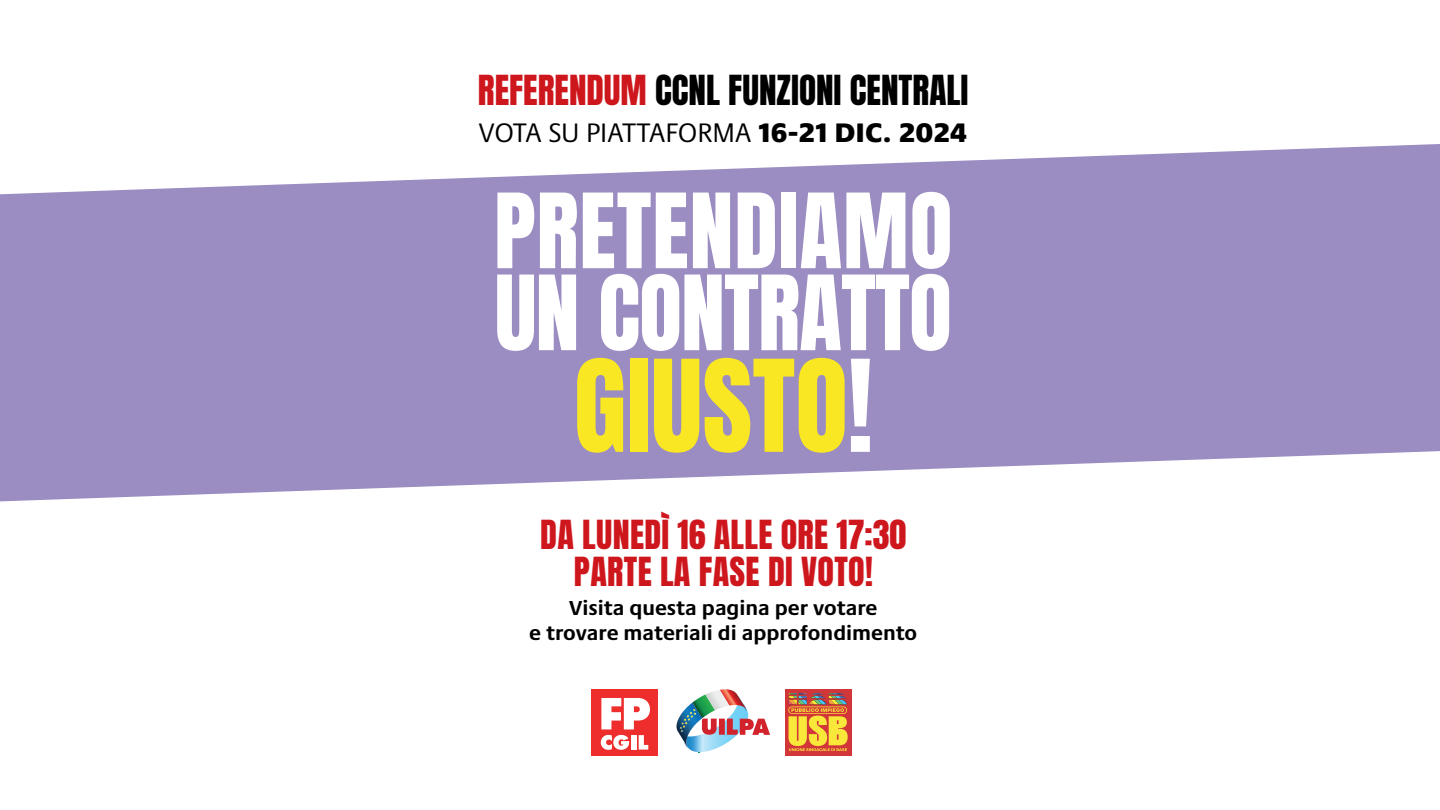
<style>
.page{position:relative;width:1440px;height:810px;background:#fff}
.page>*{position:absolute;margin:0;border:0;box-sizing:border-box;transform-origin:0 0}
.t1{font:108.45px "Anton";color:#f9e723}
.t2{font:88.12px "Anton";letter-spacing:.01em;color:#fff}
.t3{font:88.12px "Anton";letter-spacing:-.01em;color:#fff}
.t4{font:35.25px "Anton";color:#000}
.t5{font:34.12px/36.8px "Anton";letter-spacing:.01em;color:#ce171d;text-align:center}
.t6{font:27.75px "Praxis Next";color:#000}
.t7{font:700 21px/25.2px "Praxis Next";color:#000;text-align:center}
.s1{color:#ce171d}
.s2{font-weight:900}
.s3{color:#fff}
</style>
<div class="page">
<svg style="left:0;top:144px;width:1440px;height:357px;fill:#9b8cc2"></svg>
<div style="left:785px;top:689px;width:66px;height:66px;background:#d23639"></div>
<svg style="left:788px;top:693px;width:60px;height:58px"></svg>
<div style="left:591px;top:689px;width:67px;height:66px;background:#ee2d2d"></div>
<svg style="left:601px;top:735px;width:28px;height:15px"></svg>
<div style="left:631px;top:735px;width:5px;height:15px;background:#fff"></div>
<svg style="left:639px;top:735px;width:9px;height:15px"></svg>
<svg style="left:601px;top:698px;width:49px;height:31px"></svg>
<img style="left:677px;top:716px;width:3px;height:14px">
<img style="left:680px;top:689px;width:90px;height:63px">
<p class="t4" style="left:478px;top:73px;width:492px"><span class="s1">REFERENDUM</span> CCNL FUNZIONI CENTRALI</p>
<p class="t6" style="left:479px;top:112px;width:490px">VOTA SU PIATTAFORMA <span class="s2">16-21 DIC. 2024</span></p>
<p class="t2" style="left:494px;top:186px;width:460px">PRETENDIAMO</p>
<p class="t3" style="left:495px;top:268px;width:459px">UN CONTRATTO</p>
<p class="t1" style="left:574px;top:351px;width:301px">GIUSTO<span class="s3">!</span></p>
<p class="t5" style="left:540px;top:519px;width:368px">DA LUNEDÌ 16 ALLE ORE 17:30<br>PARTE LA FASE DI VOTO!</p>
<p class="t7" style="left:529px;top:595px;width:390px">Visita questa pagina per votare<br>e trovare materiali di approfondimento</p>
</div>
